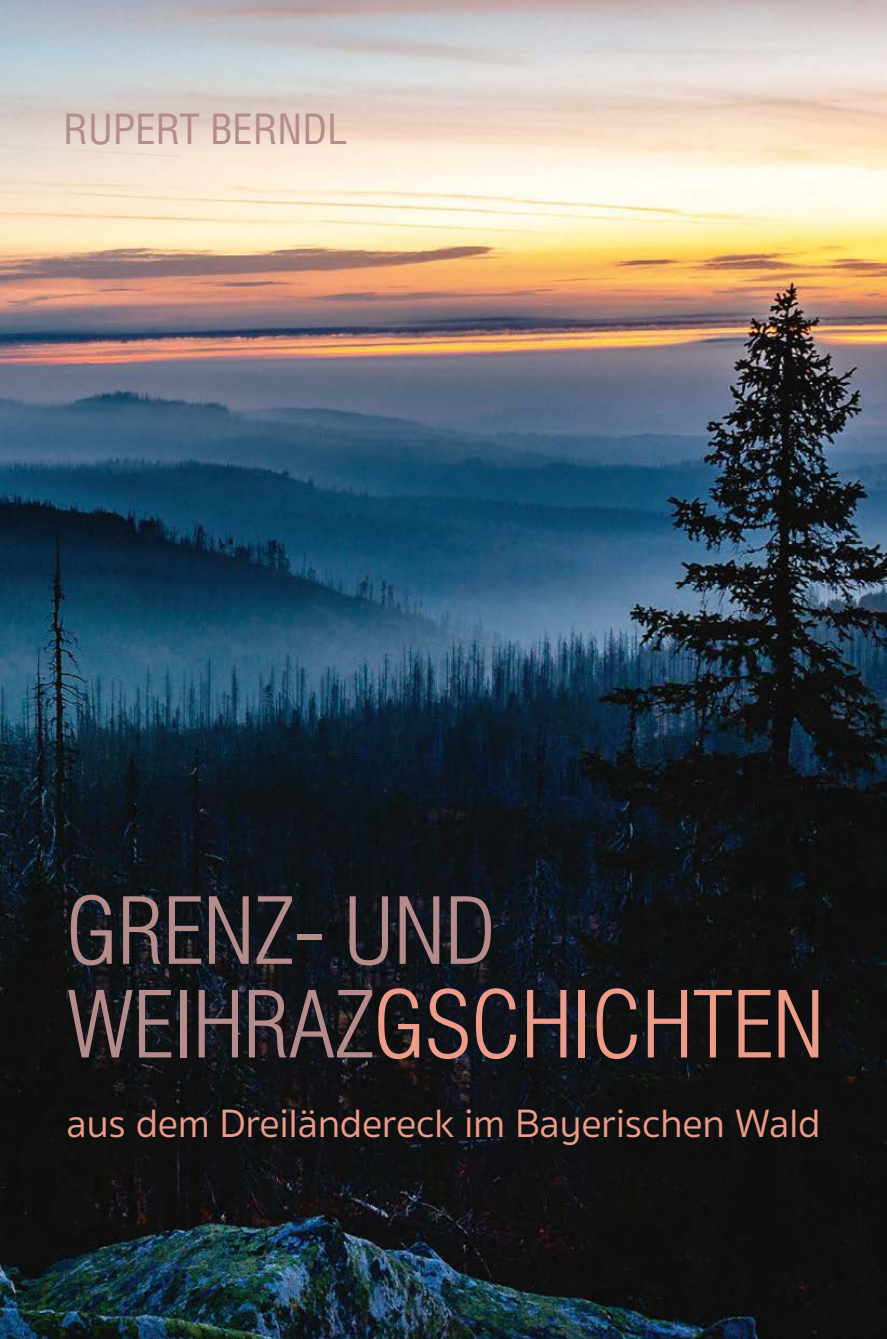
<style>
.page{position:relative;width:887px;height:1339px;background:#fff}
.page>*{position:absolute;margin:0;border:0;box-sizing:border-box;transform-origin:0 0}
.t1{font:300 condensed 90px/93.6px "Helvetica LT Std";letter-spacing:-.015em;color:#b58c8c;scale:1.04 1}
.t2{font:40.5px "Sukhumvit Set Text";letter-spacing:-.01em;color:#ed9c89}
.t3{font:condensed 40.5px "Helvetica LT Std";color:#b58c8c}
.s1{color:#ed9c89}
</style>
<div class="page">
<img style="left:0;top:0;width:887px;height:1339px">
<p class="t3" style="left:63px;top:112px;width:285px">RUPERT BERNDL</p>
<h1 class="t1" style="left:66px;top:891px;width:730px">GRENZ- UND<br>WEIHRAZ<span class="s1">GSCHICHTEN</span></h1>
<p class="t2" style="left:66px;top:1110px;width:755px">aus dem Dreiländereck im Bayerischen Wald</p>
</div>
